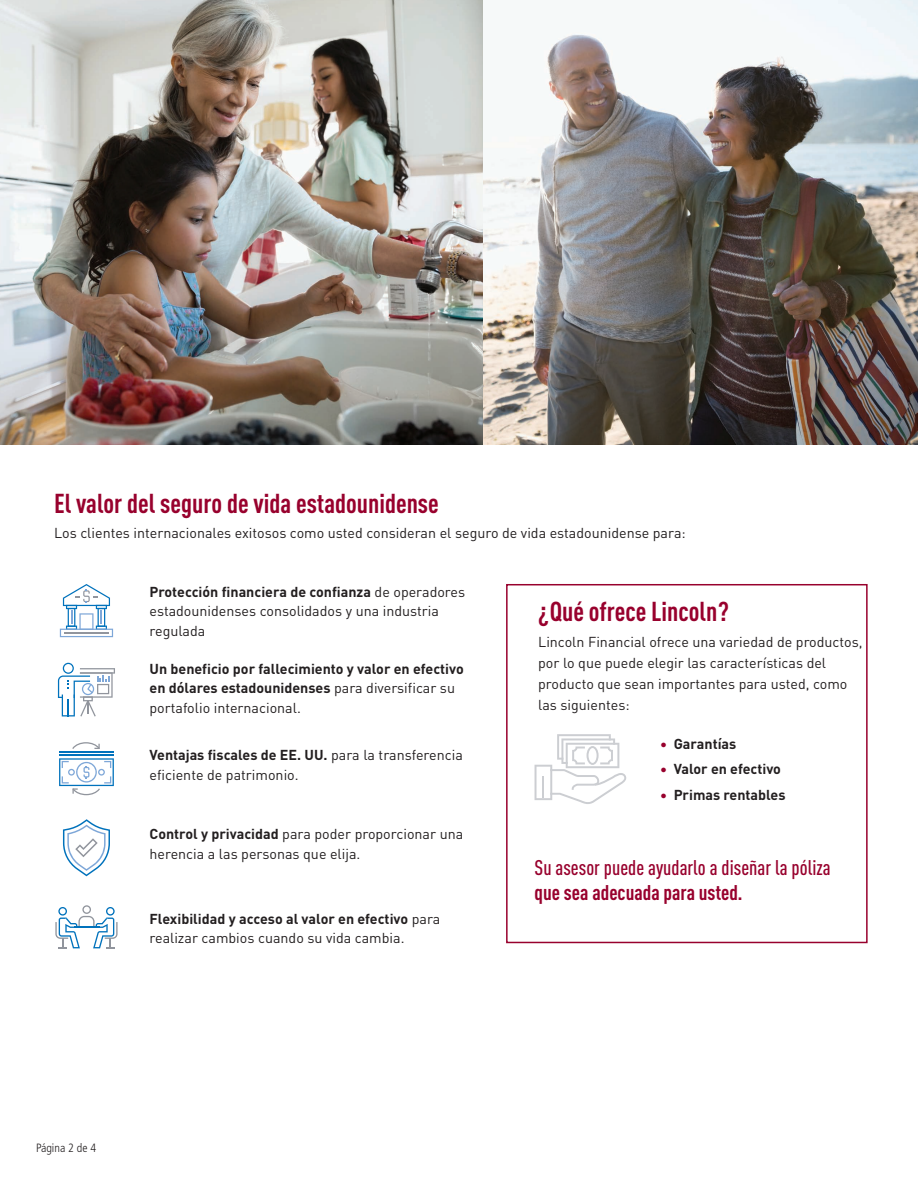
<style>
.page{position:relative;width:918px;height:1188px;background:#fff}
.page>*{position:absolute;margin:0;border:0;box-sizing:border-box;transform-origin:0 0}
.Subhead_1_DIN_PRO_Co{font:700 condensed 27px "DIN Pro";color:#98012d}
.Subhead_3_DIN_PRO_Bo{font:500 condensed 21px/25.2px "DIN Pro";color:#98012d}
.Body_Main{font:14.25px/19.5px "DIN Pro";color:#231f20}
.Body_Main-2{font:700 14.25px/19.5px "DIN Pro";color:#231f20}
.Page_Numbers_Frutige{font:300 condensed 12px "Frutiger LT Std";color:#231f20}
.s1{font-weight:700}
.s2{font-weight:400}
.s3{color:#98012d}
</style>
<div class="page">
<hr style="left:59px;top:751px;width:55px;height:2px;background:#0072bc">
<hr style="left:59px;top:755px;width:55px;height:1px;background:#0072bc">
<svg style="left:72px;top:742px;width:28px;height:7px"></svg>
<svg style="left:59px;top:758px;width:55px;height:37px"></svg>
<svg style="left:63px;top:819px;width:47px;height:57px"></svg>
<svg style="left:60px;top:584px;width:53px;height:53px"></svg>
<svg style="left:535px;top:734px;width:91px;height:70px"></svg>
<div style="left:506px;top:584px;width:362px;height:359px;border:2px solid #98012d"></div>
<svg style="left:55px;top:905px;width:63px;height:43px"></svg>
<svg style="left:58px;top:663px;width:57px;height:54px"></svg>
<img style="left:0;top:0;width:918px;height:445px">
<p class="Subhead_1_DIN_PRO_Co" style="left:54px;top:483px;width:386px">El valor del seguro de vida estadounidense</p>
<p class="Body_Main" style="left:54px;top:523px;width:633px">Los clientes internacionales exitosos como usted consideran el seguro de vida estadounidense para:</p>
<p class="Body_Main" style="left:150px;top:581px;width:317px"><span class="s1">Protección financiera de confianza</span> de operadores estadounidenses consolidados y una industria regulada</p>
<p class="Body_Main-2" style="left:150px;top:658px;width:316px">Un beneficio por fallecimiento y valor en efectivo en dólares estadounidenses <span class="s2">para diversificar su portafolio internacional.</span></p>
<p class="Body_Main" style="left:150px;top:745px;width:315px"><span class="s1">Ventajas fiscales de EE. UU.</span> para la transferencia eficiente de patrimonio.</p>
<p class="Body_Main" style="left:150px;top:824px;width:315px"><span class="s1">Control y privacidad</span> para poder proporcionar una herencia a las personas que elija.</p>
<p class="Body_Main" style="left:150px;top:908px;width:292px"><span class="s1">Flexibilidad y acceso al valor en efectivo</span> para realizar cambios cuando su vida cambia.</p>
<p class="Subhead_1_DIN_PRO_Co" style="left:538px;top:592px;width:192px">¿Qué ofrece Lincoln?</p>
<p class="Body_Main" style="left:538px;top:630px;width:326px;line-height:21px">Lincoln Financial ofrece una variedad de productos, por lo que puede elegir las características del producto que sean importantes para usted, como las siguientes:</p>
<p class="Body_Main-2" style="left:660px;top:733px;width:78px"><span class="s3">•</span> Garantías</p>
<p class="Body_Main-2" style="left:660px;top:758px;width:122px"><span class="s3">•</span> Valor en efectivo</p>
<p class="Body_Main-2" style="left:660px;top:784px;width:127px"><span class="s3">•</span> Primas rentables</p>
<p class="Subhead_3_DIN_PRO_Bo" style="left:535px;top:853px;width:298px">Su asesor puede ayudarlo a diseñar la póliza <span class="s1">que sea adecuada para usted.</span></p>
<p class="Page_Numbers_Frutige" style="left:36px;top:1141px;width:62px">Página 2 de 4</p>
</div>
